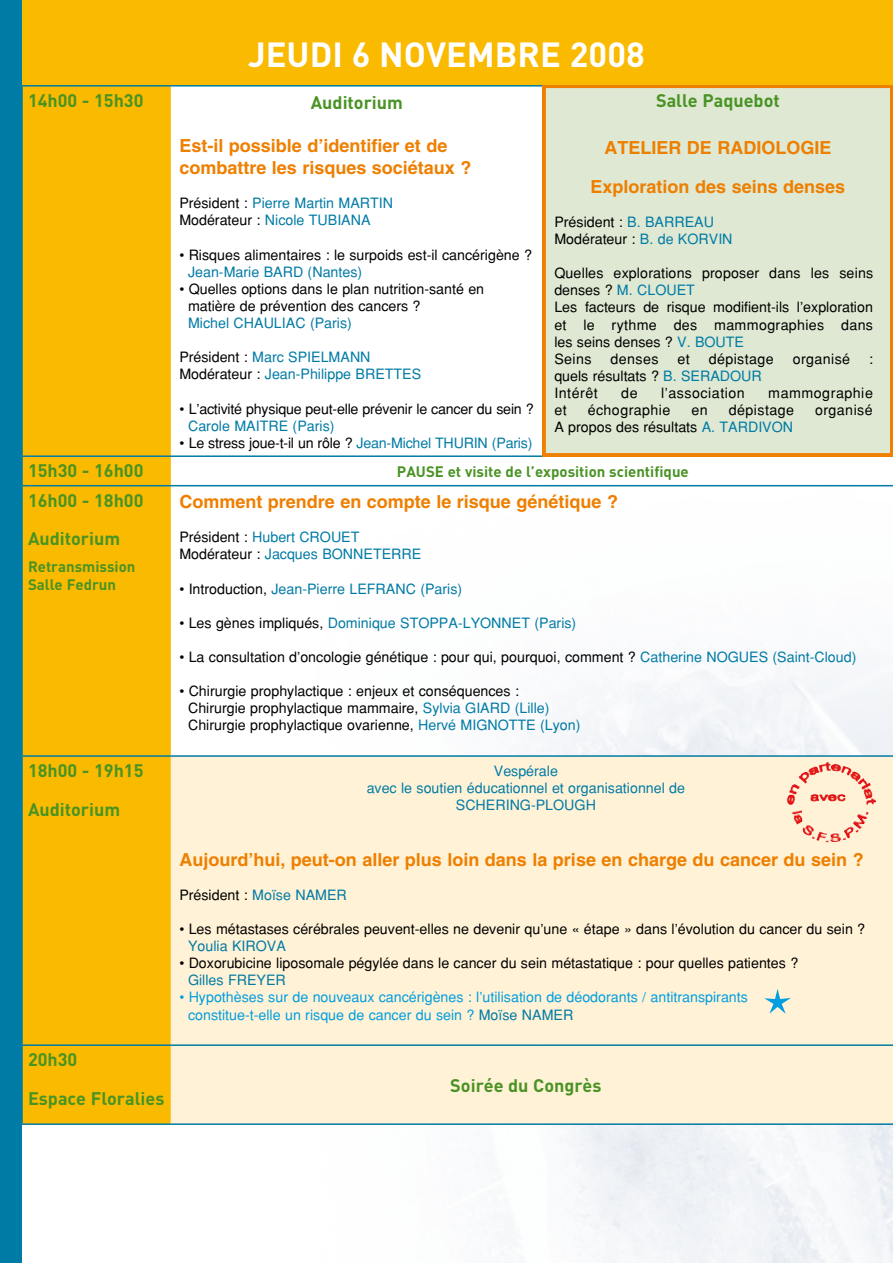
<style>
.page{position:relative;width:893px;height:1263px;background:#fff}
.page>*{position:absolute;margin:0;border:0;box-sizing:border-box;transform-origin:0 0}
.t1{font:700 34.5px "DIN";color:#fff}
.t2{font:700 18px/21.6px "Helvetica";color:#ee7f00}
.t3{font:700 18px/38.5px "DIN";color:#499324}
.t4{font:700 15px/18px "DIN";color:#499324}
.t5{font:14.25px/17.1px "Helvetica";color:#000}
.t6{font:14.25px/17.1px "Helvetica";color:#007ba5}
.t7{font:14.25px/17.1px "Helvetica";color:#009ee0}
.t8{font:14.25px "Helvetica";letter-spacing:.03em;color:#000}
.t9{font:14.25px "Helvetica";letter-spacing:.035em;color:#000}
.s1{color:#000}
.s2{color:#007ba5}
</style>
<div class="page">
<div style="left:0;top:0;width:893px;height:85px;background:#faba00"></div>
<div style="left:0;top:0;width:21px;height:1263px;background:#007ba5"></div>
<div style="left:23px;top:87px;width:148px;height:1036px;background:#faba00"></div>
<div style="left:171px;top:757px;width:722px;height:366px;background:#fff2d6"></div>
<hr style="left:21px;top:85px;width:150px;height:2px;background:#007ba5">
<hr style="left:21px;top:87px;width:2px;height:368px;background:#007ba5">
<hr style="left:171px;top:85px;width:371px;height:2px;background:#007ba5">
<hr style="left:21px;top:455px;width:150px;height:2px;background:#007ba5">
<hr style="left:21px;top:457px;width:2px;height:28px;background:#007ba5">
<hr style="left:171px;top:455px;width:371px;height:2px;background:#007ba5">
<hr style="left:21px;top:485px;width:150px;height:1px;background:#007ba5">
<hr style="left:21px;top:486px;width:2px;height:269px;background:#007ba5">
<hr style="left:171px;top:485px;width:372px;height:1px;background:#007ba5">
<hr style="left:543px;top:485px;width:350px;height:1px;background:#007ba5">
<hr style="left:21px;top:755px;width:150px;height:2px;background:#007ba5">
<hr style="left:21px;top:757px;width:2px;height:287px;background:#007ba5">
<hr style="left:171px;top:755px;width:372px;height:2px;background:#007ba5">
<hr style="left:543px;top:755px;width:350px;height:2px;background:#007ba5">
<hr style="left:21px;top:1044px;width:150px;height:2px;background:#007ba5">
<hr style="left:21px;top:1046px;width:2px;height:77px;background:#007ba5">
<hr style="left:171px;top:1044px;width:372px;height:2px;background:#007ba5">
<hr style="left:543px;top:1044px;width:350px;height:2px;background:#007ba5">
<hr style="left:21px;top:1123px;width:150px;height:2px;background:#007ba5">
<hr style="left:171px;top:1123px;width:372px;height:2px;background:#007ba5">
<hr style="left:543px;top:1123px;width:350px;height:2px;background:#007ba5">
<hr style="left:542px;top:85px;width:351px;height:2px;background:#ee7f00">
<hr style="left:542px;top:87px;width:2px;height:368px;background:#ee7f00">
<hr style="left:542px;top:455px;width:351px;height:2px;background:#ee7f00">
<div style="left:544px;top:87px;width:347px;height:368px;background:#dee8d2"></div>
<div style="left:543px;top:85px;width:350px;height:371px;border:3px solid #ee7f00"></div>
<img style="left:798px;top:762px;width:63px;height:22px">
<svg style="left:764px;top:989px;width:27px;height:25px"></svg>
<h1 class="t1" style="left:248px;top:32px;width:155px">JEUDI 6 NOVEMBRE</h1>
<h1 class="t1" style="left:570px;top:32px;width:76px">2008</h1>
<p class="t3" style="left:28px;top:80px;width:117px">14h00 - 15h30</p>
<p class="t3" style="left:311px;top:83px;width:94px">Auditorium</p>
<p class="t2" style="left:179px;top:135px;width:294px">Est-il possible d’identifier et de combattre les risques sociétaux ?</p>
<p class="t6" style="left:179px;top:195px;width:215px"><span class="s1">Président :</span> Pierre Martin MARTIN<br><span class="s1">Modérateur :</span> Nicole TUBIANA</p>
<p class="t5" style="left:179px;top:246px;width:354px">• Risques alimentaires : le surpoids est-il cancérigène ?</p>
<p class="t6" style="left:188px;top:263px;width:176px">Jean-Marie BARD (Nantes)</p>
<p class="t5" style="left:188px;top:280px;width:298px;text-indent:-9px">• Quelles options dans le plan nutrition-santé en matière de prévention des cancers ?</p>
<p class="t6" style="left:188px;top:314px;width:165px">Michel CHAULIAC (Paris)</p>
<p class="t6" style="left:179px;top:348px;width:243px"><span class="s1">Président :</span> Marc SPIELMANN<br><span class="s1">Modérateur :</span> Jean-Philippe BRETTES</p>
<p class="t5" style="left:179px;top:400px;width:356px">• L’activité physique peut-elle prévenir le cancer du sein ?</p>
<p class="t6" style="left:188px;top:417px;width:148px">Carole MAITRE (Paris)</p>
<p class="t5" style="left:179px;top:434px;width:355px">• Le stress joue-t-il un rôle ? <span class="s2">Jean-Michel THURIN (Paris)</span></p>
<p class="t3" style="left:28px;top:451px;width:117px">15h30 - 16h00</p>
<p class="t4" style="left:397px;top:462px;width:293px">PAUSE et visite de l’exposition scientifique</p>
<p class="t3" style="left:28px;top:480px;width:117px">16h00 - 18h00<br>Auditorium</p>
<p class="t4" style="left:28px;top:557px;width:109px">Retransmission<br>Salle Fedrun</p>
<p class="t3" style="left:656px;top:80px;width:125px">Salle Paquebot</p>
<p class="t2" style="left:591px;top:128px;width:256px;line-height:38.7px;text-align:center">ATELIER DE RADIOLOGIE<br>Exploration des seins denses</p>
<p class="t5" style="left:554px;top:213px;width:180px">Président : <span class="s2">B. BARREAU<br></span>Modérateur : <span class="s2">B. de KORVIN</span></p>
<p class="t5" style="left:554px;top:265px;width:320px">Quelles explorations proposer dans les seins denses ? <span class="s2">M. CLOUET<br></span>Les facteurs de risque modifient-ils l’exploration et le rythme des mammographies dans les seins denses ? <span class="s2">V. BOUTE<br></span>Seins</p>
<p class="t5" style="left:611px;top:350px;width:49px">denses</p>
<p class="t5" style="left:677px;top:350px;width:14px">et</p>
<p class="t8" style="left:709px;top:350px;width:66px">dépistage</p>
<p class="t8" style="left:793px;top:350px;width:59px">organisé</p>
<p class="t5" style="left:869px;top:350px;width:5px">:</p>
<p class="t5" style="left:554px;top:367px;width:209px">quels résultats ? <span class="s2">B. SERADOUR<br></span>Intérêt</p>
<p class="t5" style="left:621px;top:384px;width:18px">de</p>
<p class="t9" style="left:661px;top:384px;width:85px">l’association</p>
<p class="t9" style="left:768px;top:384px;width:106px">mammographie</p>
<p class="t5" style="left:554px;top:401px;width:14px">et</p>
<p class="t8" style="left:588px;top:402px;width:84px">échographie</p>
<p class="t5" style="left:691px;top:401px;width:18px">en</p>
<p class="t8" style="left:729px;top:402px;width:67px">dépistage</p>
<p class="t8" style="left:815px;top:402px;width:59px">organisé</p>
<p class="t5" style="left:554px;top:418px;width:240px">A propos des résultats <span class="s2">A. TARDIVON</span></p>
<p class="t2" style="left:179px;top:491px;width:440px">Comment prendre en compte le risque génétique ?</p>
<p class="t6" style="left:179px;top:529px;width:243px"><span class="s1">Président :</span> Hubert CROUET<br><span class="s1">Modérateur :</span> Jacques BONNETERRE</p>
<p class="t6" style="left:179px;top:580px;width:284px"><span class="s1">• Introduction,</span> Jean-Pierre LEFRANC (Paris)</p>
<p class="t6" style="left:179px;top:614px;width:398px"><span class="s1">• Les gènes impliqués,</span> Dominique STOPPA-LYONNET (Paris)</p>
<p class="t5" style="left:179px;top:648px;width:679px">• La consultation d’oncologie génétique : pour qui, pourquoi, comment ? <span class="s2">Catherine NOGUES (Saint-Cloud)</span></p>
<p class="t5" style="left:188px;top:682px;width:394px;text-indent:-9px">• Chirurgie prophylactique : enjeux et conséquences :<br>Chirurgie prophylactique mammaire, <span class="s2">Sylvia GIARD (Lille)<br></span>Chirurgie prophylactique ovarienne, <span class="s2">Hervé MIGNOTTE (Lyon)</span></p>
<p class="t3" style="left:28px;top:750px;width:117px">18h00 - 19h15<br>Auditorium</p>
<p class="t6" style="left:367px;top:762px;width:320px;text-align:center">Vespérale<br>avec le soutien éducationnel et organisationnel de<br>SCHERING-PLOUGH</p>
<p class="t2" style="left:179px;top:848px;width:686px">Aujourd’hui, peut-on aller plus loin dans la prise en charge du cancer du sein ?</p>
<p class="t5" style="left:179px;top:886px;width:169px">Président : <span class="s2">Moïse NAMER</span></p>
<p class="t5" style="left:179px;top:920px;width:687px">• Les métastases cérébrales peuvent-elles ne devenir qu’une « étape » dans l’évolution du cancer du sein ?</p>
<p class="t6" style="left:188px;top:937px;width:99px">Youlia KIROVA</p>
<p class="t5" style="left:179px;top:954px;width:620px">• Doxorubicine liposomale pégylée dans le cancer du sein métastatique : pour quelles patientes ?</p>
<p class="t6" style="left:188px;top:972px;width:99px">Gilles FREYER</p>
<p class="t7" style="left:188px;top:989px;width:561px;text-indent:-9px">• Hypothèses sur de nouveaux cancérigènes : l’utilisation de déodorants / antitranspirants constitue-t-elle un risque de cancer du sein ? <span class="s2">Moïse NAMER</span></p>
<p class="t3" style="left:28px;top:1039px;width:138px">20h30<br>Espace Floralies</p>
<p class="t3" style="left:450px;top:1065px;width:153px">Soirée du Congrès</p>
</div>
